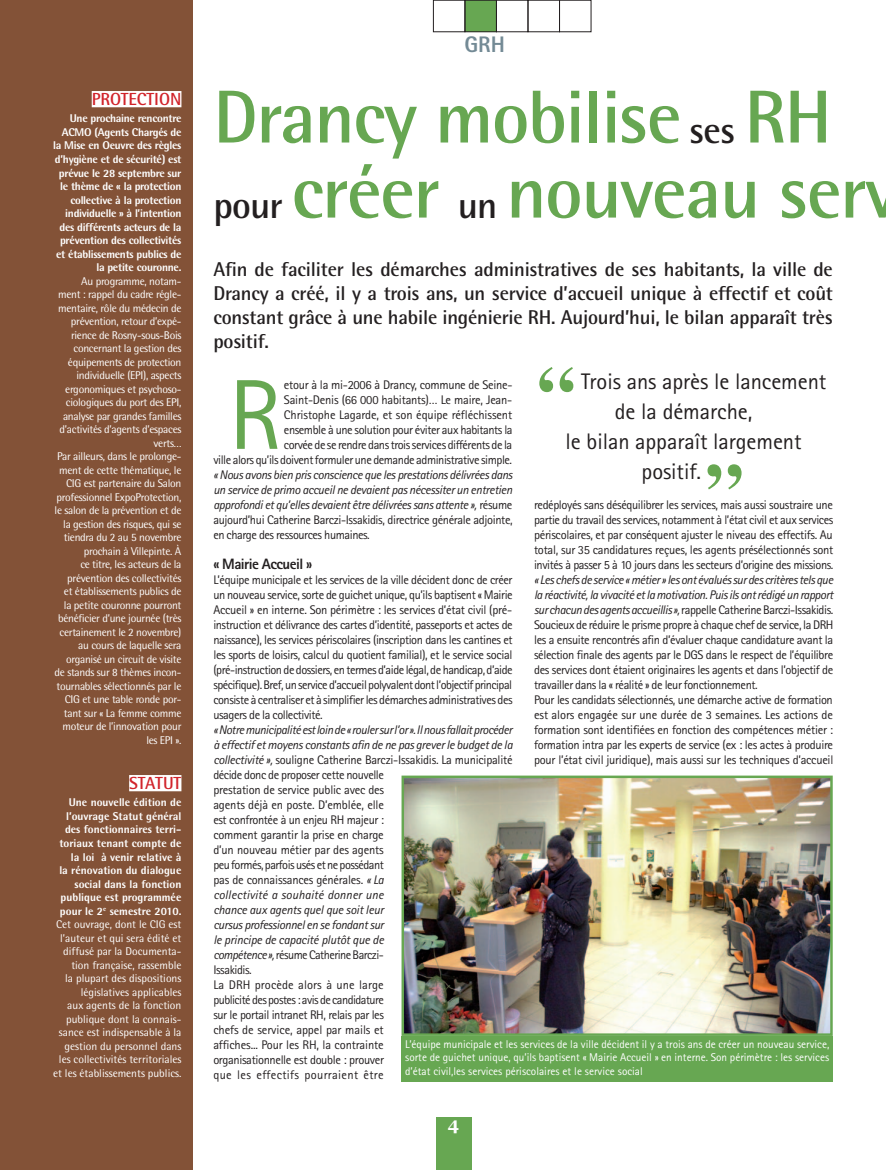
<style>
.page{position:relative;width:886px;height:1170px;background:#fff}
.page>*{position:absolute;margin:0;border:0;box-sizing:border-box;transform-origin:0 0}
.t1{font:99.5px "Rotis Sans Serif";color:#67a752}
.t2{font:700 75px/75px "Rotis Semi Sans";letter-spacing:-.02em;color:#67a752}
.t3{font:700 75px "Times";color:#67a752}
.t4{font:22.5px "Rotis Sans Serif";letter-spacing:-.005em;color:#231f20}
.t5{font:800 22.5px "Rotis Sans Serif";color:#738a95}
.t6{font:700 20px/24px "Rotis Semi Sans";letter-spacing:-.01em;color:#231f20;text-align:justify}
.t7{font:700 17.5px "Rotis Semi Sans";letter-spacing:-.005em;color:#d1232a}
.t8{font:700 17.5px "Georgia";color:#fff}
.t9{font:800 15px "Rotis Sans Serif";letter-spacing:-.035em;color:#231f20}
.t10{font:12.5px/15px "Rotis Sans Serif";letter-spacing:-.03em;color:#231f20;text-align:justify}
.t11{font:italic 12.5px/15px "Rotis Sans Serif";letter-spacing:-.03em;color:#231f20;text-align:justify}
.t12{font:11.25px/13.5px "Rotis Semi Sans";letter-spacing:-.025em;color:#fff;text-align:right}
.t13{font:11.25px/13.5px "Rotis Semi Sans";color:#fff;text-align:right}
.t14{font:800 11.25px/13.5px "Rotis Semi Sans";letter-spacing:-.025em;color:#fff;text-align:right}
.t15{font:11.25px/13.5px "Rotis Sans Serif";color:#fff;text-align:justify}
.s1{font-weight:800}
.s2{font-size:37.5px;color:#231f20}
.s3{font-style:normal}
.s4{font-style:italic}
</style>
<div class="page">
<div style="left:465px;top:0;width:31px;height:32px;background:#67a752"></div>
<div style="left:465px;top:0;width:32px;height:32px;border:1px solid #231f20"></div>
<div style="left:496px;top:0;width:32px;height:32px;border:1px solid #231f20"></div>
<div style="left:528px;top:0;width:32px;height:32px;border:1px solid #231f20"></div>
<div style="left:559px;top:0;width:32px;height:32px;border:1px solid #231f20"></div>
<div style="left:436px;top:1116px;width:35px;height:53px;background:#67a752"></div>
<div style="left:0;top:0;width:192px;height:1169px;background:#835237"></div>
<div style="left:92px;top:91px;width:89px;height:16px;background:#fff"></div>
<div style="left:129px;top:775px;width:52px;height:16px;background:#fff"></div>
<div style="left:433px;top:0;width:32px;height:32px;border:1px solid #231f20"></div>
<img style="left:404px;top:778px;width:426px;height:254px">
<div style="left:401px;top:775px;width:432px;height:260px;border:2px solid #67a752"></div>
<div style="left:402px;top:1035px;width:431px;height:46px;background:#67a752"></div>
<h3 class="t7" style="left:92px;top:89px;width:91px">PROTECTION</h3>
<p class="t14" style="left:53px;top:112px;width:130px">Une prochaine rencontre<br>ACMO (Agents Chargés de la Mise en Oeuvre des règles d’hygiène et de sécurité) est prévue le 28 septembre sur le thème de « la protection collective à la protection individuelle » à l’intention des différents acteurs de la prévention des collectivités et établissements publics de la petite couronne.</p>
<p class="t12" style="left:55px;top:274px;width:128px">Au programme, notam-<br>ment : rappel du cadre régle&shy;mentaire, rôle du médecin de prévention, retour d’expé&shy;rience de Rosny-sous-Bois concernant la gestion des équipements de protection individuelle (EPI), aspects ergonomiques et psychoso&shy;ciologiques du port des EPI, analyse par grandes familles d’activités d’agents d’espaces verts…<br>Par ailleurs, dans le prolonge&shy;ment de cette thématique, le<br>CIG est partenaire du Salon professionnel ExpoProtection, le salon de la prévention et de la gestion des risques, qui se tiendra du 2 au 5 novembre prochain à Villepinte. À<br>ce titre, les acteurs de la prévention des collectivités<br>et établissements publics de la petite couronne pourront bénéficier d’une journée (très certainement le 2 novembre) au cours de laquelle sera organisé un circuit de visite de stands sur 8 thèmes incon&shy;tournables sélectionnés par le<br>CIG et une table ronde por&shy;tant sur « La femme comme moteur de l’innovation pour les EPI ».</p>
<h3 class="t7" style="left:129px;top:772px;width:54px">STATUT</h3>
<p class="t13" style="left:53px;top:795px;width:130px"><span class="s1">Une nouvelle édition de l’ouvrage Statut général des fonctionnaires terri&shy;toriaux tenant compte de la loi à venir relative à<br>la rénovation du dialogue social dans la fonction publique est programmée pour le 2</span><sup>e</sup> <span class="s1">semestre 2010.<br></span>Cet ouvrage, dont le CIG est l’auteur et qui sera édité et diffusé par la Documenta&shy;tion française, rassemble<br>la plupart des dispositions législatives applicables<br>aux agents de la fonction publique dont la connais&shy;sance est indispensable à la gestion du personnel dans les collectivités territoriales et les établissements publics.</p>
<h3 class="t5" style="left:464px;top:30px;width:42px">GRH</h3>
<h2 class="t2" style="left:213px;top:78px;width:686px">Drancy mobilise <span class="s2">ses</span> RH <span class="s2">pour</span> créer <span class="s2">un</span> nouveau serv</h2>
<p class="t6" style="left:213px;top:257px;width:621px">Afin de faciliter les démarches administratives de ses habitants, la ville de Drancy a créé, il y a trois ans, un service d’accueil unique à effectif et coût constant grâce à une habile ingénierie RH. Aujourd’hui, le bilan apparaît très positif.</p>
<h2 class="t3" style="left:534px;top:348px;width:47px">‘‘</h2>
<h3 class="t4" style="left:581px;top:368px;width:247px">Trois ans après le lancement</h3>
<h3 class="t4" style="left:615px;top:398px;width:139px">de la démarche,</h3>
<h3 class="t4" style="left:566px;top:428px;width:237px">le bilan apparaît largement</h3>
<h3 class="t4" style="left:641px;top:458px;width:61px">positif.</h3>
<p class="t10" style="left:213px;top:377px;width:301px;text-align:right">etour à la mi-2006 à Drancy, commune de Seine-<br>Saint-Denis (66 000 habitants)… Le maire, Jean-<br>Christophe Lagarde, et son équipe réfléchissent<br>ensemble à une solution pour éviter aux habitants la<br>corvée de se rendre dans trois services différents de la<br>ville alors qu’ils doivent formuler une demande administrative simple.</p>
<p class="t11" style="left:213px;top:467px;width:301px">« Nous avons bien pris conscience que les prestations délivrées dans un service de primo accueil ne devaient pas nécessiter un entretien approfondi et qu’elles devaient être délivrées sans attente », <span class="s3">résume aujourd’hui Catherine Barczi-Issakidis, directrice générale adjointe, en charge des ressources humaines.</span></p>
<p class="t9" style="left:213px;top:554px;width:100px">« Mairie Accueil »</p>
<p class="t10" style="left:213px;top:572px;width:301px">L’équipe municipale et les services de la ville décident donc de créer un nouveau service, sorte de guichet unique, qu’ils baptisent « Mairie Accueil » en interne. Son périmètre : les services d’état civil (pré&shy;instruction et délivrance des cartes d’identité, passeports et actes de naissance), les services périscolaires (inscription dans les cantines et les sports de loisirs, calcul du quotient familial), et le service social (pré-instruction de dossiers, en termes d’aide légal, de handicap, d’aide spécifique). Bref, un service d’accueil polyvalent dont l’objectif principal consiste à centraliser et à simplifier les démarches administratives des usagers de la collectivité.</p>
<p class="t10" style="left:213px;top:722px;width:301px;text-align:left"><span class="s4">« Notre municipalité est loin de « rouler sur l’or ». Il nous fallait procéder à effectif et moyens constants afin de ne pas grever le budget de la collectivité »,</span> souligne Catherine Barczi-Issakidis. La municipalité décide donc de proposer cette nouvelle<br>prestation de service public avec des<br>agents déjà en poste. D’emblée, elle<br>est confrontée à un enjeu RH majeur :<br>comment garantir la prise en charge<br>d’un nouveau métier par des agents<br>peu formés, parfois usés et ne possédant<br>pas de connaissances générales. <span class="s4">« La<br>collectivité a souhaité donner une<br>chance aux agents quel que soit leur<br>cursus professionnel en se fondant sur<br>le principe de capacité plutôt que de<br>compétence »,</span> résume Catherine Barczi-<br>Issakidis.<br>La DRH procède alors à une large<br>publicité des postes : avis de candidature<br>sur le portail intranet RH, relais par les<br>chefs de service, appel par mails et<br>affiches... Pour les RH, la contrainte<br>organisationnelle est double : prouver<br>que les effectifs pourraient être</p>
<h1 class="t1" style="left:229px;top:356px;width:54px">R</h1>
<h2 class="t3" style="left:701px;top:446px;width:47px">’’</h2>
<p class="t10" style="left:534px;top:497px;width:301px">redéployés sans déséquilibrer les services, mais aussi soustraire une partie du travail des services, notamment à l’état civil et aux services périscolaires, et par conséquent ajuster le niveau des effectifs. Au total, sur 35 candidatures reçues, les agents présélectionnés sont invités à passer 5 à 10 jours dans les secteurs d’origine des missions.</p>
<p class="t10" style="left:534px;top:572px;width:301px;text-align:left"><span class="s4">« Les chefs de service « métier » les ont évalués sur des critères tels que la réactivité, la vivacité et la motivation. Puis ils ont rédigé un rapport sur chacun des agents accueillis »,</span> rappelle Catherine Barczi-Issakidis.<br>Soucieux de réduire le prisme propre à chaque chef de service, la DRH les a ensuite rencontrés afin d’évaluer chaque candidature avant la sélection finale des agents par le DGS dans le respect de l’équilibre des services dont étaient originaires les agents et dans l’objectif de travailler dans la « réalité » de leur fonctionnement.<br>Pour les candidats sélectionnés, une démarche active de formation est alors engagée sur une durée de 3 semaines. Les actions de formation sont identifiées en fonction des compétences métier : formation intra par les experts de service (ex : les actes à produire pour l’état civil juridique), mais aussi sur les techniques d’accueil</p>
<p class="t15" style="left:405px;top:1037px;width:426px">L’équipe municipale et les services de la ville décident il y a trois ans de créer un nouveau service, sorte de guichet unique, qu’ils baptisent « Mairie Accueil » en interne. Son périmètre : les services d’état civil,les services périscolaires et le service social</p>
<h3 class="t8" style="left:448px;top:1112px;width:13px">4</h3>
</div>
